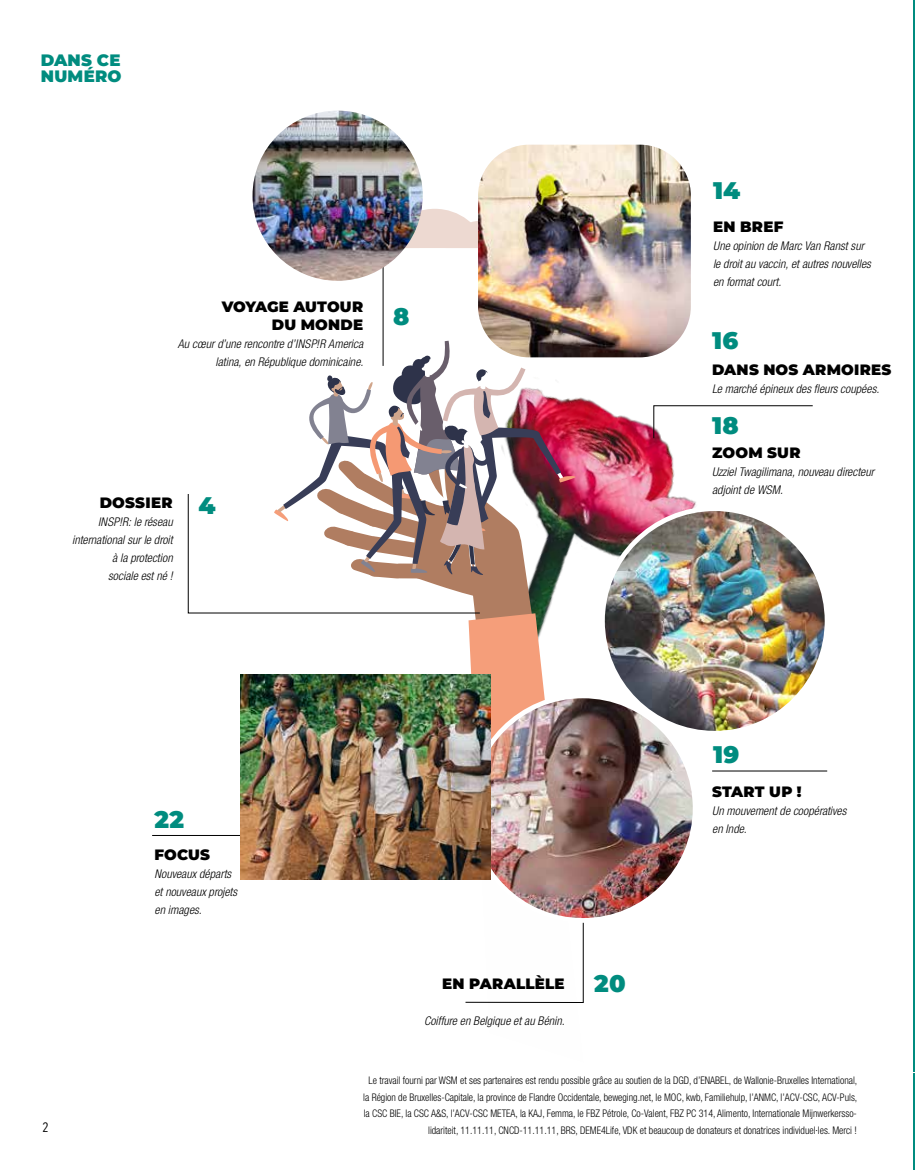
<style>
.page{position:relative;width:915px;height:1170px;background:#fff}
.page>*{position:absolute;margin:0;border:0;box-sizing:border-box;transform-origin:0 0}
.t1{font:900 24px "Montserrat";letter-spacing:.01em;color:#008c7f}
.t2{font:900 16.5px/15.8px "Montserrat";letter-spacing:.015em;color:#008c7f}
.t3{font:900 15px/18px "Montserrat";letter-spacing:.015em;color:#000;text-align:right}
.t4{font:13.5px "Avenir Next Condensed";color:#000}
.t5{font:italic 300 condensed 12px/18px "Helvetica Neue LT Std";letter-spacing:.005em;color:#000}
.t6{font:300 condensed 10.5px/16.5px "Helvetica Neue LT Std";color:#000;text-align:right;scale:.95 1}
</style>
<div class="page">
<img style="left:383px;top:281px;width:313px;height:277px">
<img style="left:602px;top:508px;width:224px;height:225px;border-radius:112px">
<div style="left:600px;top:506px;width:229px;height:229px;border:5px solid #fff;border-radius:50%"></div>
<svg style="left:429px;top:281px;width:49px;height:44px"></svg>
<svg style="left:405px;top:164px;width:73px;height:84px"></svg>
<svg style="left:468px;top:664px;width:116px;height:339px;fill:#f59e7a"></svg>
<hr style="left:912px;top:0;width:2px;height:1169px;background:#008c7f">
<hr style="left:871px;top:1071px;width:43px;height:1px;background:#fff">
<svg style="left:465px;top:891px;width:118px;height:112px"></svg>
<hr style="left:382px;top:175px;width:1px;height:191px;background:#000">
<svg style="left:187px;top:331px;width:388px;height:333px"></svg>
<hr style="left:712px;top:770px;width:114px;height:1px;background:#000">
<hr style="left:152px;top:835px;width:115px;height:1px;background:#000">
<svg style="left:652px;top:405px;width:161px;height:34px"></svg>
<img style="left:252px;top:111px;width:170px;height:170px;border-radius:85px">
<img style="left:470px;top:695px;width:225px;height:225px;border-radius:112px">
<img style="left:240px;top:674px;width:250px;height:205px">
<img style="left:478px;top:145px;width:212px;height:212px">
<h2 class="t2" style="left:41px;top:51px;width:82px">DANS CE<br>NUMÉRO</h2>
<h3 class="t3" style="left:221px;top:297px;width:143px">VOYAGE AUTOUR<br>DU MONDE</h3>
<p class="t5" style="left:178px;top:335px;width:187px;text-align:right">Au cœur d’une rencontre d’INSP!R America latina, en République dominicaine.</p>
<h1 class="t1" style="left:393px;top:298px;width:18px">8</h1>
<h3 class="t3" style="left:100px;top:492px;width:74px">DOSSIER</h3>
<p class="t5" style="left:72px;top:513px;width:102px;text-align:right">INSP!R: le réseau international sur le droit à la protection<br>sociale est né !</p>
<h1 class="t1" style="left:198px;top:487px;width:19px">4</h1>
<h1 class="t1" style="left:154px;top:801px;width:31px">22</h1>
<h3 class="t3" style="left:154px;top:844px;width:57px">FOCUS</h3>
<p class="t5" style="left:154px;top:864px;width:84px">Nouveaux départs et nouveaux projets en images.</p>
<h3 class="t3" style="left:442px;top:973px;width:124px">EN PARALLÈLE</h3>
<p class="t5" style="left:424px;top:1011px;width:142px">Coiffure en Belgique et au Bénin.</p>
<h1 class="t1" style="left:594px;top:965px;width:33px">20</h1>
<h1 class="t1" style="left:712px;top:172px;width:28px">14</h1>
<h3 class="t3" style="left:712px;top:217px;width:72px">EN BREF</h3>
<p class="t5" style="left:712px;top:237px;width:159px">Une opinion de Marc Van Ranst sur le droit au vaccin, et autres nouvelles en format court.</p>
<h1 class="t1" style="left:712px;top:322px;width:28px">16</h1>
<h3 class="t3" style="left:712px;top:359px;width:181px">DANS NOS ARMOIRES</h3>
<p class="t5" style="left:712px;top:380px;width:168px">Le marché épineux des fleurs coupées.</p>
<h1 class="t1" style="left:712px;top:407px;width:28px">18</h1>
<h3 class="t3" style="left:712px;top:443px;width:90px">ZOOM SUR</h3>
<p class="t5" style="left:712px;top:463px;width:163px">Uzziel Twagilimana, nouveau directeur adjoint de WSM.</p>
<h1 class="t1" style="left:713px;top:736px;width:28px">19</h1>
<h3 class="t3" style="left:712px;top:781px;width:91px">START UP !</h3>
<p class="t5" style="left:712px;top:801px;width:136px">Un mouvement de coopératives en Inde.</p>
<p class="t4" style="left:43px;top:1115px;width:8px">2</p>
<p class="t6" style="left:363px;top:1072px;width:521px">Le travail fourni par WSM et ses partenaires est rendu possible grâce au soutien de la DGD, d’ENABEL, de Wallonie-Bruxelles International, la Région de Bruxelles-Capitale, la province de Flandre Occidentale, beweging.net, le MOC, kwb, Familiehulp, l’ANMC, l’ACV-CSC, ACV-Puls, la CSC BIE, la CSC A&amp;S, l’ACV-CSC METEA, la KAJ, Femma, le FBZ Pétrole, Co-Valent, FBZ PC 314, Alimento, Internationale Mijnwerkersso&shy;lidariteit, 11.11.11, CNCD-11.11.11, BRS, DEME4Life, VDK et beaucoup de donateurs et donatrices individuel·les. Merci !</p>
</div>
